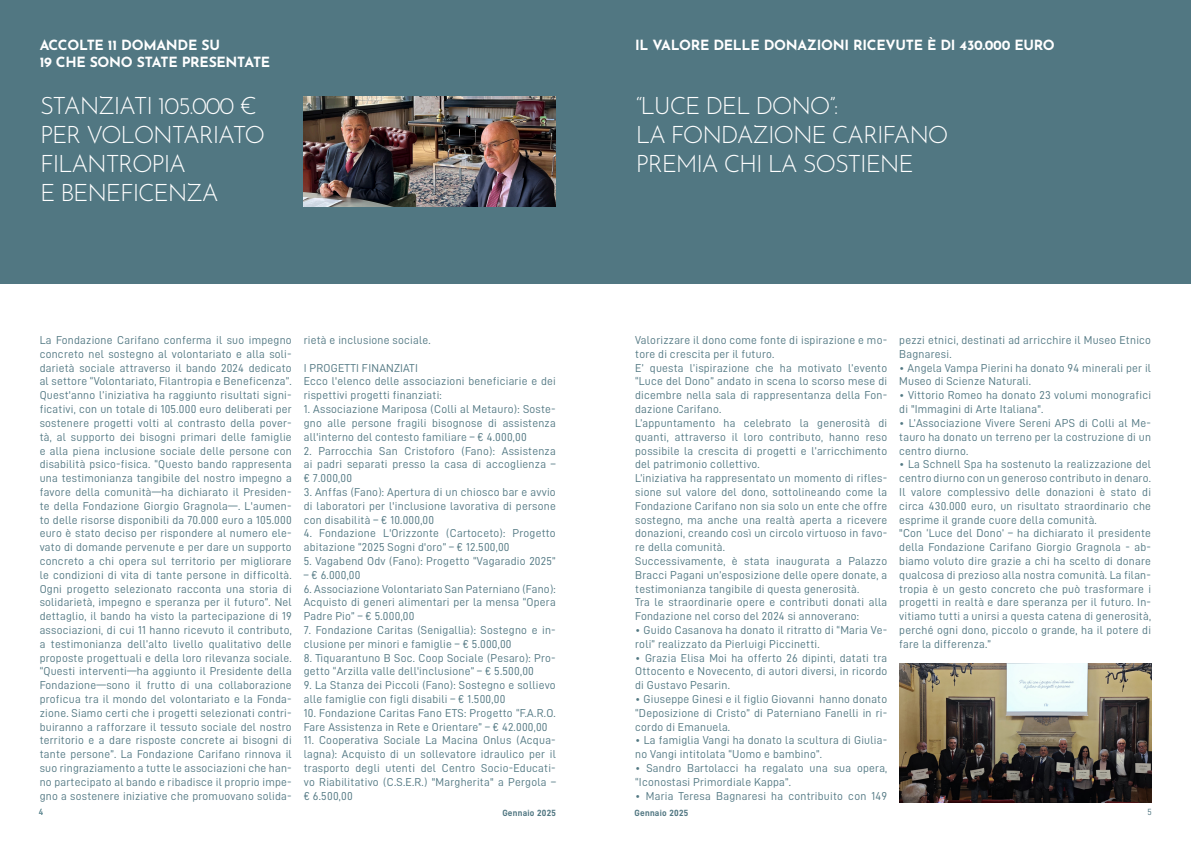
<style>
.page{position:relative;width:1191px;height:842px;background:#fff}
.page>*{position:absolute;margin:0;border:0;box-sizing:border-box;transform-origin:0 0}
.t1{font:300 24px/28.8px "Josefin Sans";letter-spacing:-.05em;color:#fff}
.t2{font:700 14px "Josefin Sans";letter-spacing:-.02em;color:#fff}
.t3{font:11.5px/13.8px "D DIN";letter-spacing:.02em;color:#517782;text-align:justify}
.t4{font:9px "D DIN Bold";letter-spacing:.03em;color:#517782}
.t5{font:9px "D DIN";color:#517782}
</style>
<div class="page">
<div style="left:0;top:0;width:1191px;height:283px;background:#517782"></div>
<img style="left:900px;top:664px;width:251px;height:138px">
<img style="left:304px;top:96px;width:252px;height:110px">
<p class="t2" style="left:40px;top:33px;width:182px">ACCOLTE 11 DOMANDE SU</p>
<p class="t2" style="left:40px;top:50px;width:232px">19 CHE SONO STATE PRESENTATE</p>
<p class="t1" style="left:40px;top:89px;width:218px">STANZIATI 105.000 €</p>
<p class="t1" style="left:40px;top:118px;width:227px">PER VOLONTARIATO</p>
<p class="t1" style="left:40px;top:147px;width:180px">FILANTROPIA<br>E BENEFICENZA</p>
<p class="t3" style="left:40px;top:333px;width:253px">La Fondazione Carifano conferma il suo impegno concreto nel sostegno al volontariato e alla soli&shy;darietà sociale attraverso il bando 2024 dedicato al settore “Volontariato, Filantropia e Beneficenza”.<br>Quest'anno l’iniziativa ha raggiunto risultati signi&shy;ficativi, con un totale di 105.000 euro deliberati per sostenere progetti volti al contrasto della pover&shy;tà, al supporto dei bisogni primari delle famiglie e alla piena inclusione sociale delle persone con disabilità psico-fisica. “Questo bando rappresenta una testimonianza tangibile del nostro impegno a favore della comunità—ha dichiarato il Presiden&shy;te della Fondazione Giorgio Gragnola—. L'aumen&shy;to delle risorse disponibili da 70.000 euro a 105.000 euro è stato deciso per rispondere al numero ele&shy;vato di domande pervenute e per dare un supporto concreto a chi opera sul territorio per migliorare le condizioni di vita di tante persone in difficoltà.<br>Ogni progetto selezionato racconta una storia di solidarietà, impegno e speranza per il futuro”. Nel dettaglio, il bando ha visto la partecipazione di 19 associazioni, di cui 11 hanno ricevuto il contributo, a testimonianza dell’alto livello qualitativo delle proposte progettuali e della loro rilevanza sociale. “Questi interventi—ha aggiunto il Presidente della Fondazione—sono il frutto di una collaborazione proficua tra il mondo del volontariato e la Fonda&shy;zione. Siamo certi che i progetti selezionati contri&shy;buiranno a rafforzare il tessuto sociale del nostro territorio e a dare risposte concrete ai bisogni di tante persone”. La Fondazione Carifano rinnova il suo ringraziamento a tutte le associazioni che han&shy;no partecipato al bando e ribadisce il proprio impe&shy;gno a sostenere iniziative che promuovano solida-</p>
<p class="t3" style="left:304px;top:333px;width:128px">rietà e inclusione sociale.</p>
<p class="t3" style="left:304px;top:361px;width:116px">I PROGETTI FINANZIATI</p>
<p class="t3" style="left:304px;top:374px;width:253px">Ecco l'elenco delle associazioni beneficiarie e dei rispettivi progetti finanziati:</p>
<p class="t3" style="left:304px;top:402px;width:253px">1. Associazione Mariposa (Colli al Metauro): Soste&shy;gno alle persone fragili bisognose di assistenza all'interno del contesto familiare – € 4.000,00</p>
<p class="t3" style="left:304px;top:443px;width:253px">2. Parrocchia San Cristoforo (Fano): Assistenza ai padri separati presso la casa di accoglienza – € 7.000,00</p>
<p class="t3" style="left:304px;top:485px;width:253px">3. Anffas (Fano): Apertura di un chiosco bar e avvio di laboratori per l'inclusione lavorativa di persone con disabilità – € 10.000,00</p>
<p class="t3" style="left:304px;top:526px;width:253px">4. Fondazione L'Orizzonte (Cartoceto): Progetto abitazione “2025 Sogni d'oro” – € 12.500,00</p>
<p class="t3" style="left:304px;top:554px;width:253px">5. Vagabend Odv (Fano): Progetto “Vagaradio 2025”</p>
<p class="t3" style="left:304px;top:568px;width:58px">– € 6.000,00</p>
<p class="t3" style="left:304px;top:581px;width:253px">6. Associazione Volontariato San Paterniano (Fano):<br>Acquisto di generi alimentari per la mensa “Opera Padre Pio” – € 5.000,00</p>
<p class="t3" style="left:304px;top:623px;width:253px">7. Fondazione Caritas (Senigallia): Sostegno e in&shy;clusione per minori e famiglie – € 5.000,00</p>
<p class="t3" style="left:304px;top:650px;width:253px">8. Tiquarantuno B Soc. Coop Sociale (Pesaro): Pro&shy;getto “Arzilla valle dell'inclusione” – € 5.500,00</p>
<p class="t3" style="left:304px;top:678px;width:253px">9. La Stanza dei Piccoli (Fano): Sostegno e sollievo alle famiglie con figli disabili – € 1.500,00</p>
<p class="t3" style="left:304px;top:706px;width:253px">10. Fondazione Caritas Fano ETS: Progetto “F.A.R.O.<br>Fare Assistenza in Rete e Orientare” – € 42.000,00</p>
<p class="t3" style="left:304px;top:733px;width:253px">11. Cooperativa Sociale La Macina Onlus (Acqua&shy;lagna): Acquisto di un sollevatore idraulico per il trasporto degli utenti del Centro Socio-Educati&shy;vo Riabilitativo (C.S.E.R.) "Margherita" a Pergola – € 6.500,00</p>
<p class="t2" style="left:635px;top:32px;width:421px">IL VALORE DELLE DONAZIONI RICEVUTE È DI 430.000 EURO</p>
<p class="t1" style="left:636px;top:89px;width:204px">“LUCE DEL DONO”:</p>
<p class="t1" style="left:636px;top:118px;width:314px">LA FONDAZIONE CARIFANO</p>
<p class="t1" style="left:636px;top:147px;width:279px">PREMIA CHI LA SOSTIENE</p>
<p class="t3" style="left:635px;top:333px;width:253px">Valorizzare il dono come fonte di ispirazione e mo&shy;tore di crescita per il futuro.</p>
<p class="t3" style="left:635px;top:361px;width:253px">E’ questa l’ispirazione che ha motivato l’evento “Luce del Dono” andato in scena lo scorso mese di dicembre nella sala di rappresentanza della Fon&shy;dazione Carifano.</p>
<p class="t3" style="left:635px;top:416px;width:253px">L’appuntamento ha celebrato la generosità di quanti, attraverso il loro contributo, hanno reso possibile la crescita di progetti e l’arricchimento del patrimonio collettivo.</p>
<p class="t3" style="left:635px;top:471px;width:253px">L’iniziativa ha rappresentato un momento di rifles&shy;sione sul valore del dono, sottolineando come la Fondazione Carifano non sia solo un ente che offre sostegno, ma anche una realtà aperta a ricevere donazioni, creando così un circolo virtuoso in favo&shy;re della comunità.</p>
<p class="t3" style="left:635px;top:554px;width:253px">Successivamente, è stata inaugurata a Palazzo Bracci Pagani un’esposizione delle opere donate, a testimonianza tangibile di questa generosità.</p>
<p class="t3" style="left:635px;top:595px;width:253px">Tra le straordinarie opere e contributi donati alla<br>Fondazione nel corso del 2024 si annoverano:</p>
<p class="t3" style="left:635px;top:623px;width:253px">• Guido Casanova ha donato il ritratto di “Maria Ve&shy;roli” realizzato da Pierluigi Piccinetti.</p>
<p class="t3" style="left:635px;top:650px;width:253px">• Grazia Elisa Moi ha offerto 26 dipinti, datati tra Ottocento e Novecento, di autori diversi, in ricordo di Gustavo Pesarin.</p>
<p class="t3" style="left:635px;top:692px;width:253px">• Giuseppe Ginesi e il figlio Giovanni hanno donato “Deposizione di Cristo” di Paterniano Fanelli in ri&shy;cordo di Emanuela.</p>
<p class="t3" style="left:635px;top:733px;width:253px">• La famiglia Vangi ha donato la scultura di Giulia&shy;no Vangi intitolata “Uomo e bambino”.</p>
<p class="t3" style="left:635px;top:761px;width:253px">• Sandro Bartolacci ha regalato una sua opera, “Iconostasi Primordiale Kappa”.</p>
<p class="t3" style="left:635px;top:788px;width:253px">• Maria Teresa Bagnaresi ha contribuito con 149</p>
<p class="t3" style="left:899px;top:333px;width:253px">pezzi etnici, destinati ad arricchire il Museo Etnico<br>Bagnaresi.</p>
<p class="t3" style="left:899px;top:361px;width:253px">• Angela Vampa Pierini ha donato 94 minerali per il<br>Museo di Scienze Naturali.</p>
<p class="t3" style="left:899px;top:388px;width:253px">• Vittorio Romeo ha donato 23 volumi monografici di "Immagini di Arte Italiana".</p>
<p class="t3" style="left:899px;top:416px;width:253px">• L’Associazione Vivere Sereni APS di Colli al Me&shy;tauro ha donato un terreno per la costruzione di un centro diurno.</p>
<p class="t3" style="left:899px;top:457px;width:253px">• La Schnell Spa ha sostenuto la realizzazione del centro diurno con un generoso contributo in denaro.<br>Il valore complessivo delle donazioni è stato di circa 430.000 euro, un risultato straordinario che esprime il grande cuore della comunità.</p>
<p class="t3" style="left:899px;top:526px;width:253px">"Con ‘Luce del Dono’ – ha dichiarato il presidente della Fondazione Carifano Giorgio Gragnola - ab&shy;biamo voluto dire grazie a chi ha scelto di donare qualcosa di prezioso alla nostra comunità. La filan&shy;tropia è un gesto concreto che può trasformare i progetti in realtà e dare speranza per il futuro. In&shy;vitiamo tutti a unirsi a questa catena di generosità, perché ogni dono, piccolo o grande, ha il potere di fare la differenza.”</p>
<p class="t5" style="left:39px;top:807px;width:6px">4</p>
<p class="t4" style="left:502px;top:808px;width:55px">Gennaio 2025</p>
<p class="t4" style="left:634px;top:808px;width:55px">Gennaio 2025</p>
<p class="t5" style="left:1147px;top:807px;width:6px">5</p>
</div>
